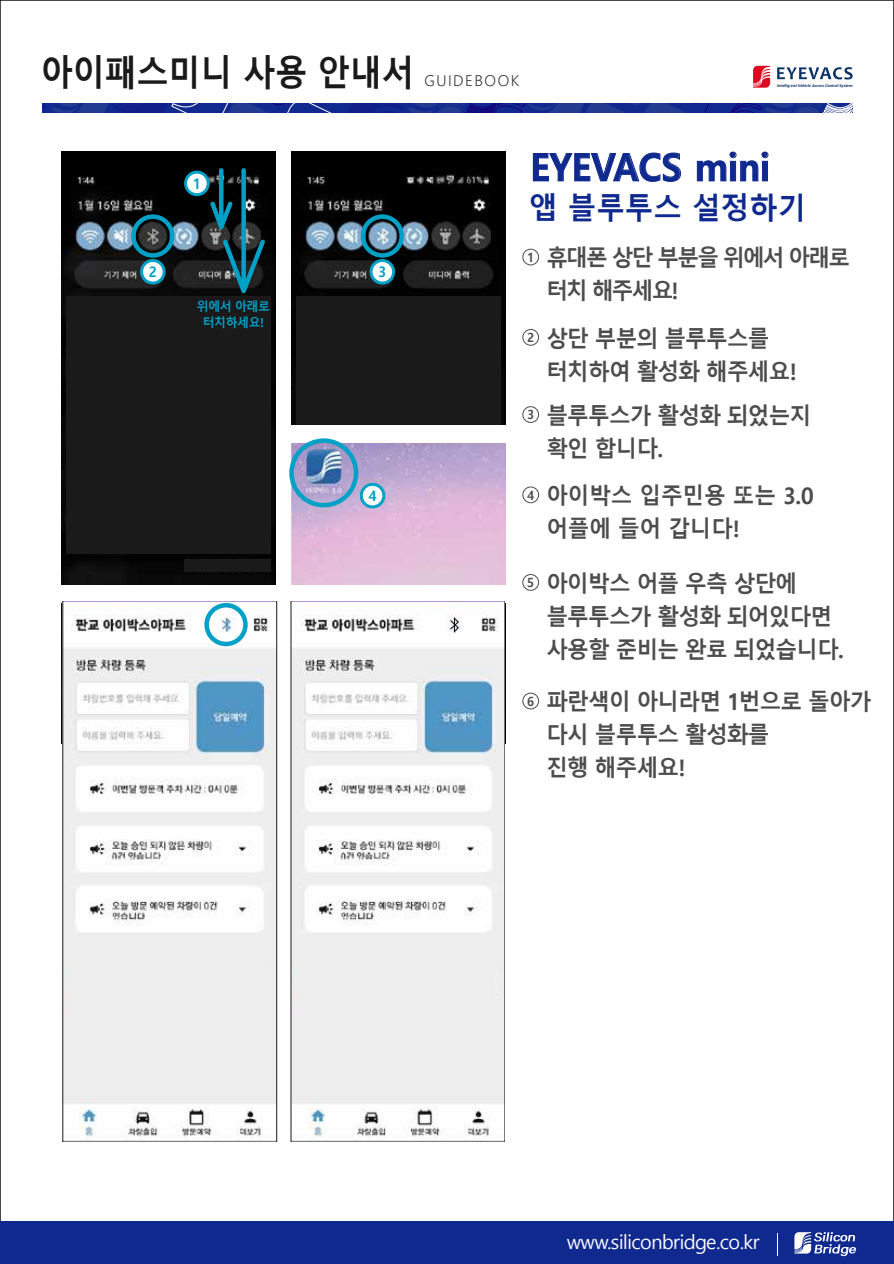
<style>
.page{position:relative;width:894px;height:1264px;background:#fff}
.page>*{position:absolute;margin:0;border:0;box-sizing:border-box;transform-origin:0 0}
.t1{font:700 38.1px "Malgun Gothic";color:#0f298f;scale:.95 1}
.t2{font:700 36px "Malgun Gothic";letter-spacing:-.015em;color:#1a1a1a;scale:.9 1}
.t3{font:700 30px "Malgun Gothic";color:#0f298f;scale:.95 1}
.t4{font:700 22.8px/33px "Malgun Gothic";letter-spacing:-.04em;color:#4d4d4d;scale:.95 1}
.t5{font:700 22.8px/33px "Malgun Gothic";letter-spacing:-.01em;color:#4d4d4d;scale:.95 1}
.t6{font:700 22.8px/33px "Malgun Gothic";letter-spacing:-.085em;color:#4d4d4d;scale:.95 1}
.t7{font:19.5px "Malgun Gothic";letter-spacing:-.03em;color:#fff}
.t8{font:300 15px "Malgun Gothic";letter-spacing:.1em;color:#333}
.t9{font:700 14.55px "Malgun Gothic";color:#01a0c6;scale:.95 1}
.t10{font:700 12.75px "Malgun Gothic";color:#4d4d4d;scale:.95 1}
.t11{font:700 12.6px/16.8px "Malgun Gothic";letter-spacing:-.04em;color:#01a0c6;text-align:center;scale:.95 1}
.t12{font:italic 700 4.5px "Calibri";color:#073164}
</style>
<div class="page">
<svg style="left:533px;top:153px;width:147px;height:29px"></svg>
<svg style="left:697px;top:152px;width:71px;height:29px"></svg>
<div style="left:522px;top:249px;width:17px;height:16px;border:1px solid #4d4d4d;border-radius:50%"></div>
<div style="left:522px;top:329px;width:17px;height:16px;border:1px solid #4d4d4d;border-radius:50%"></div>
<div style="left:522px;top:406px;width:17px;height:17px;border:1px solid #4d4d4d;border-radius:50%"></div>
<div style="left:522px;top:486px;width:17px;height:17px;border:1px solid #4d4d4d;border-radius:50%"></div>
<div style="left:522px;top:574px;width:17px;height:16px;border:1px solid #4d4d4d;border-radius:50%"></div>
<div style="left:522px;top:692px;width:17px;height:17px;border:1px solid #4d4d4d;border-radius:50%"></div>
<svg style="left:43px;top:103px;width:808px;height:9px;background:#1b3190"></svg>
<svg style="left:753px;top:66px;width:17px;height:22px"></svg>
<svg style="left:777px;top:67px;width:75px;height:12px"></svg>
<div style="left:0;top:1221px;width:893px;height:42px;background:#0f298f"></div>
<svg style="left:794px;top:1232px;width:62px;height:23px"></svg>
<svg style="left:777px;top:1233px;width:1px;height:21px"></svg>
<img style="left:291px;top:151px;width:214px;height:274px">
<div style="left:296px;top:296px;width:204px;height:265px;background:#1a1a1a"></div>
<img style="left:62px;top:151px;width:214px;height:592px">
<div style="left:66px;top:296px;width:205px;height:258px;background:#1a1a1a"></div>
<div style="left:185px;top:559px;width:86px;height:12px;background:#1a1a1a"></div>
<div style="left:241px;top:170px;width:5px;height:116px;background:#01a0c6"></div>
<hr style="left:219px;top:170px;width:4px;height:49px;background:#01a0c6">
<svg style="left:207px;top:198px;width:61px;height:98px;background:#18383f"></svg>
<div style="left:185px;top:172px;width:23px;height:23px;background:#fff;border-radius:50%"></div>
<div style="left:184px;top:171px;width:26px;height:25px;border:3px solid #01a0c6;border-radius:50%"></div>
<div style="left:141px;top:260px;width:23px;height:23px;background:#fff;border-radius:50%"></div>
<div style="left:140px;top:259px;width:26px;height:25px;border:3px solid #01a0c6;border-radius:50%"></div>
<div style="left:131px;top:214px;width:43px;height:44px;border:4px solid #01a0c6;border-radius:50%"></div>
<div style="left:371px;top:260px;width:22px;height:23px;background:#fff;border-radius:50%"></div>
<div style="left:369px;top:259px;width:26px;height:25px;border:3px solid #01a0c6;border-radius:50%"></div>
<div style="left:360px;top:214px;width:44px;height:44px;border:4px solid #01a0c6;border-radius:50%"></div>
<div style="left:277px;top:425px;width:237px;height:177px;background:#fff"></div>
<img style="left:291px;top:443px;width:214px;height:142px">
<div style="left:361px;top:484px;width:23px;height:23px;background:#fff;border-radius:50%"></div>
<div style="left:360px;top:483px;width:25px;height:25px;border:3px solid #01a0c6;border-radius:50%"></div>
<div style="left:289px;top:438px;width:69px;height:69px;border:4px solid #01a0c6;border-radius:50%"></div>
<div style="left:62px;top:585px;width:226px;height:17px;background:#fff"></div>
<svg style="left:63px;top:602px;width:214px;height:539px"></svg>
<svg style="left:291px;top:602px;width:214px;height:539px"></svg>
<div style="left:204px;top:603px;width:44px;height:43px;border:4px solid #01a0c6;border-radius:50%"></div>
<svg style="left:446px;top:611px;width:16px;height:28px"></svg>
<div style="left:299px;top:948px;width:196px;height:72px;background:#efeeee"></div>
<div style="left:70px;top:948px;width:199px;height:78px;background:#efeeee"></div>
<h2 class="t2" style="left:41px;top:51px;width:416px">아이패스미니 사용 안내서</h2>
<p class="t8" style="left:424px;top:72px;width:96px">GUIDEBOOK</p>
<p class="t12" style="left:776px;top:82px;width:77px">Intellig ent Vehicle Access Control System</p>
<p class="t9" style="left:193px;top:175px;width:10px">1</p>
<p class="t9" style="left:149px;top:263px;width:10px">2</p>
<p class="t9" style="left:378px;top:263px;width:10px">3</p>
<p class="t11" style="left:197px;top:297px;width:78px">위에서 아래로 터치하세요!</p>
<p class="t9" style="left:368px;top:487px;width:10px">4</p>
<h1 class="t1" style="left:530px;top:144px;width:254px">EYEVACS mini</h1>
<h3 class="t3" style="left:529px;top:191px;width:293px">앱 블루투스 설정하기</h3>
<p class="t6" style="left:546px;top:242px;width:321px">휴대폰 상단 부분을 위에서 아래로 터치 해주세요!</p>
<p class="t10" style="left:527px;top:250px;width:9px">1</p>
<p class="t10" style="left:527px;top:330px;width:9px">2</p>
<p class="t10" style="left:527px;top:407px;width:9px">3</p>
<p class="t10" style="left:527px;top:487px;width:9px">4</p>
<p class="t10" style="left:527px;top:575px;width:9px">5</p>
<p class="t10" style="left:527px;top:693px;width:9px">6</p>
<p class="t4" style="left:546px;top:322px;width:265px">상단 부분의 블루투스를 터치하여 활성화 해주세요!</p>
<p class="t4" style="left:546px;top:399px;width:280px">블루투스가 활성화 되었는지 확인 합니다.</p>
<p class="t5" style="left:546px;top:479px;width:283px">아이박스 입주민용 또는 3.0 어플에 들어 갑니다!</p>
<p class="t4" style="left:546px;top:567px;width:314px">아이박스 어플 우측 상단에 블루투스가 활성화 되어있다면 사용할 준비는 완료 되었습니다.</p>
<p class="t4" style="left:546px;top:685px;width:344px">파란색이 아니라면 1번으로 돌아가 다시 블루투스 활성화를<br>진행 해주세요!</p>
<p class="t7" style="left:566px;top:1230px;width:194px">www.siliconbridge.co.kr</p>
</div>
